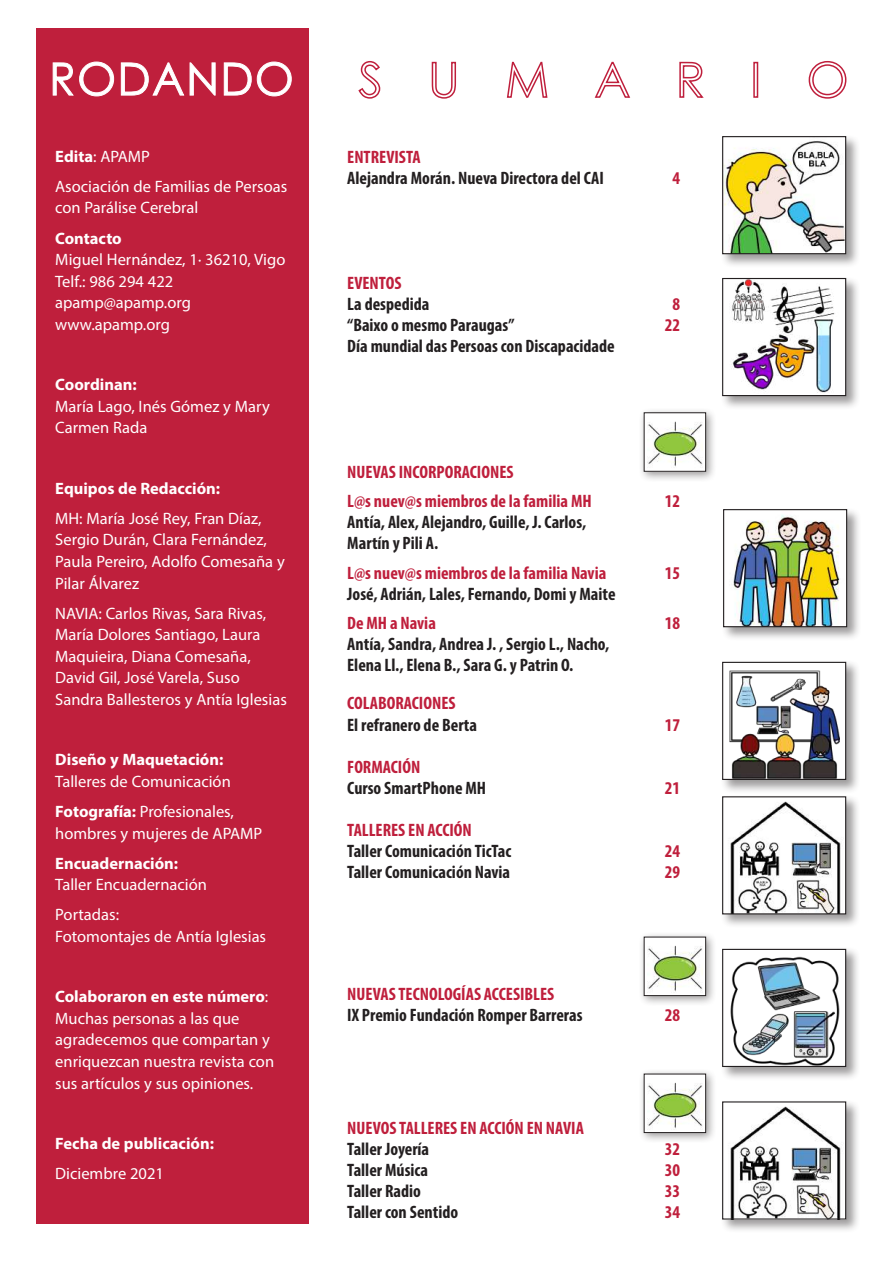
<style>
.page{position:relative;width:893px;height:1263px;background:#fff}
.page>*{position:absolute;margin:0;border:0;box-sizing:border-box;transform-origin:0 0}
.t1{font:700 condensed 18px/21px "Myriad Pro";color:#231f20}
.t2{font:700 condensed 18px/29.5px "Myriad Pro";color:#bf1f3c}
.t3{font:16.5px/21.6px "Myriad Pro";color:#fff}
.t4{font:700 16.5px "Myriad Pro";color:#fff}
.s1{font-weight:700}
</style>
<div class="page">
<div style="left:36px;top:28px;width:272px;height:1196px;background:#bf1f3c"></div>
<div style="left:720px;top:134px;width:140px;height:134px;background:#231f20;opacity:.45"></div>
<img style="left:724px;top:138px;width:120px;height:114px">
<div style="left:722px;top:136px;width:124px;height:118px;border:1px solid #231f20"></div>
<div style="left:720px;top:1099px;width:140px;height:134px;background:#231f20;opacity:.45"></div>
<img style="left:724px;top:1103px;width:120px;height:114px">
<div style="left:722px;top:1101px;width:124px;height:118px;border:1px solid #231f20"></div>
<div style="left:720px;top:794px;width:140px;height:134px;background:#231f20;opacity:.45"></div>
<img style="left:724px;top:798px;width:120px;height:114px">
<div style="left:722px;top:796px;width:124px;height:118px;border:1px solid #231f20"></div>
<div style="left:721px;top:507px;width:140px;height:134px;background:#231f20;opacity:.45"></div>
<img style="left:725px;top:511px;width:120px;height:114px">
<div style="left:723px;top:509px;width:124px;height:118px;border:1px solid #231f20"></div>
<div style="left:720px;top:276px;width:140px;height:134px;background:#231f20;opacity:.45"></div>
<div style="left:723px;top:278px;width:123px;height:118px;background:#fff"></div>
<img style="left:731px;top:280px;width:104px;height:113px">
<div style="left:722px;top:278px;width:124px;height:118px;border:1px solid #231f20"></div>
<div style="left:720px;top:659px;width:140px;height:135px;background:#231f20;opacity:.45"></div>
<div style="left:723px;top:662px;width:123px;height:117px;background:#fff"></div>
<img style="left:729px;top:670px;width:110px;height:108px">
<div style="left:722px;top:662px;width:124px;height:118px;border:1px solid #231f20"></div>
<div style="left:720px;top:946px;width:140px;height:135px;background:#231f20;opacity:.45"></div>
<div style="left:723px;top:949px;width:123px;height:117px;background:#fff"></div>
<img style="left:730px;top:956px;width:109px;height:109px">
<div style="left:722px;top:949px;width:124px;height:118px;border:1px solid #231f20"></div>
<div style="left:639px;top:1068px;width:78px;height:76px;background:#231f20;opacity:.45"></div>
<div style="left:644px;top:1074px;width:62px;height:58px;background:#fff"></div>
<img style="left:648px;top:1082px;width:54px;height:47px">
<div style="left:644px;top:1074px;width:62px;height:59px;border:1px solid #231f20"></div>
<div style="left:639px;top:931px;width:78px;height:76px;background:#231f20;opacity:.45"></div>
<div style="left:644px;top:937px;width:62px;height:58px;background:#fff"></div>
<img style="left:648px;top:945px;width:54px;height:47px">
<div style="left:644px;top:937px;width:62px;height:59px;border:1px solid #231f20"></div>
<div style="left:639px;top:407px;width:78px;height:76px;background:#231f20;opacity:.45"></div>
<div style="left:644px;top:413px;width:62px;height:58px;background:#fff"></div>
<img style="left:648px;top:421px;width:54px;height:46px">
<div style="left:644px;top:412px;width:62px;height:60px;border:1px solid #231f20"></div>
<svg style="left:358px;top:61px;width:23px;height:38px"></svg>
<svg style="left:431px;top:61px;width:26px;height:38px"></svg>
<svg style="left:506px;top:61px;width:42px;height:37px"></svg>
<svg style="left:594px;top:61px;width:37px;height:37px"></svg>
<svg style="left:679px;top:61px;width:25px;height:37px"></svg>
<div style="left:753px;top:62px;width:5px;height:36px;border:2px solid #bf1f3c"></div>
<svg style="left:808px;top:61px;width:39px;height:38px"></svg>
<svg style="left:53px;top:62px;width:61px;height:34px"></svg>
<svg style="left:121px;top:62px;width:63px;height:33px"></svg>
<svg style="left:190px;top:63px;width:26px;height:32px"></svg>
<svg style="left:224px;top:62px;width:68px;height:34px"></svg>
<p class="t3" style="left:55px;top:141px;width:234px;line-height:30.2px"><span class="s1">Edita</span>: APAMP<br>Asociación de Familias de Persoas</p>
<p class="t3" style="left:55px;top:197px;width:145px">con Parálise Cerebral</p>
<p class="t4" style="left:55px;top:227px;width:68px">Contacto</p>
<p class="t3" style="left:55px;top:249px;width:232px">Miguel Hernández, 1· 36210, Vigo<br>Telf.: 986 294 422 apamp@apamp.org www.apamp.org</p>
<p class="t4" style="left:55px;top:374px;width:83px">Coordinan:</p>
<p class="t3" style="left:55px;top:395px;width:216px">María Lago, Inés Gómez y Mary<br>Carmen Rada</p>
<p class="t4" style="left:55px;top:477px;width:166px">Equipos de Redacción:</p>
<p class="t3" style="left:55px;top:507px;width:231px">MH: María José Rey, Fran Díaz,<br>Sergio Durán, Clara Fernández,<br>Paula Pereiro, Adolfo Comesaña y<br>Pilar Álvarez</p>
<p class="t3" style="left:55px;top:602px;width:233px">NAVIA: Carlos Rivas, Sara Rivas,<br>María Dolores Santiago, Laura<br>Maquieira, Diana Comesaña,<br>David Gil, José Varela, Suso<br>Sandra Ballesteros y Antía Iglesias</p>
<p class="t4" style="left:55px;top:749px;width:170px">Diseño y Maquetación:</p>
<p class="t3" style="left:55px;top:766px;width:180px;line-height:30.2px">Talleres de Comunicación<br><span class="s1">Fotografía:</span> Profesionales,</p>
<p class="t3" style="left:55px;top:822px;width:208px">hombres y mujeres de APAMP</p>
<p class="t4" style="left:55px;top:852px;width:124px">Encuadernación:</p>
<p class="t3" style="left:55px;top:869px;width:153px;line-height:30.2px">Taller Encuadernación<br>Portadas:</p>
<p class="t3" style="left:55px;top:925px;width:212px">Fotomontajes de Antía Iglesias</p>
<p class="t3" style="left:55px;top:986px;width:220px"><span class="s1">Colaboraron en este número</span>:<br>Muchas personas a las que agradecemos que compartan y enriquezcan nuestra revista con sus artículos y sus opiniones.</p>
<p class="t4" style="left:55px;top:1132px;width:160px">Fecha de publicación:</p>
<p class="t3" style="left:55px;top:1162px;width:110px">Diciembre 2021</p>
<p class="t2" style="left:347px;top:142px;width:75px">ENTREVISTA</p>
<p class="t1" style="left:347px;top:167px;width:258px">Alejandra Morán. Nueva Directora del CAI</p>
<p class="t2" style="left:673px;top:163px;width:9px">4</p>
<p class="t2" style="left:347px;top:268px;width:56px">EVENTOS</p>
<p class="t1" style="left:347px;top:293px;width:84px">La despedida</p>
<p class="t2" style="left:673px;top:289px;width:9px">8</p>
<p class="t1" style="left:347px;top:314px;width:169px">“Baixo o mesmo Paraugas”</p>
<p class="t2" style="left:665px;top:310px;width:17px">22</p>
<p class="t1" style="left:347px;top:335px;width:269px">Día mundial das Persoas con Discapacidade</p>
<p class="t2" style="left:347px;top:457px;width:246px">NUEVAS INCORPORACIONES<br>L@s nuev@s miembros de la familia MH</p>
<p class="t2" style="left:665px;top:486px;width:17px">12</p>
<p class="t1" style="left:347px;top:512px;width:240px">Antía, Alex, Alejandro, Guille, J. Carlos,<br>Martín y Pili A.</p>
<p class="t2" style="left:347px;top:558px;width:261px">L@s nuev@s miembros de la familia Navia</p>
<p class="t2" style="left:665px;top:558px;width:17px">15</p>
<p class="t1" style="left:347px;top:583px;width:270px">José, Adrián, Lales, Fernando, Domi y Maite</p>
<p class="t2" style="left:347px;top:608px;width:90px">De MH a Navia</p>
<p class="t2" style="left:665px;top:608px;width:17px">18</p>
<p class="t1" style="left:347px;top:634px;width:264px">Antía, Sandra, Andrea J. , Sergio L., Nacho,<br>Elena Ll., Elena B., Sara G. y Patrin O.</p>
<p class="t2" style="left:347px;top:688px;width:110px">COLABORACIONES</p>
<p class="t1" style="left:347px;top:714px;width:131px">El refranero de Berta</p>
<p class="t2" style="left:665px;top:709px;width:17px">17</p>
<p class="t2" style="left:347px;top:751px;width:75px">FORMACIÓN</p>
<p class="t1" style="left:347px;top:777px;width:140px">Curso SmartPhone MH</p>
<p class="t2" style="left:665px;top:772px;width:17px">21</p>
<p class="t2" style="left:347px;top:814px;width:126px">TALLERES EN ACCIÓN</p>
<p class="t1" style="left:347px;top:840px;width:166px">Taller Comunicación TicTac</p>
<p class="t2" style="left:665px;top:835px;width:17px">24</p>
<p class="t1" style="left:347px;top:861px;width:164px">Taller Comunicación Navia</p>
<p class="t2" style="left:665px;top:856px;width:17px">29</p>
<p class="t2" style="left:347px;top:978px;width:208px">NUEVAS TECNOLOGÍAS ACCESIBLES</p>
<p class="t1" style="left:347px;top:1004px;width:237px">IX Premio Fundación Romper Barreras</p>
<p class="t2" style="left:665px;top:999px;width:17px">28</p>
<p class="t2" style="left:347px;top:1113px;width:238px">NUEVOS TALLERES EN ACCIÓN EN NAVIA</p>
<p class="t1" style="left:347px;top:1138px;width:83px">Taller Joyería</p>
<p class="t2" style="left:665px;top:1134px;width:17px">32</p>
<p class="t1" style="left:347px;top:1159px;width:82px">Taller Música</p>
<p class="t2" style="left:665px;top:1155px;width:17px">30</p>
<p class="t1" style="left:347px;top:1180px;width:75px">Taller Radio</p>
<p class="t2" style="left:665px;top:1176px;width:17px">33</p>
<p class="t1" style="left:347px;top:1201px;width:112px">Taller con Sentido</p>
<p class="t2" style="left:665px;top:1197px;width:17px">34</p>
</div>
